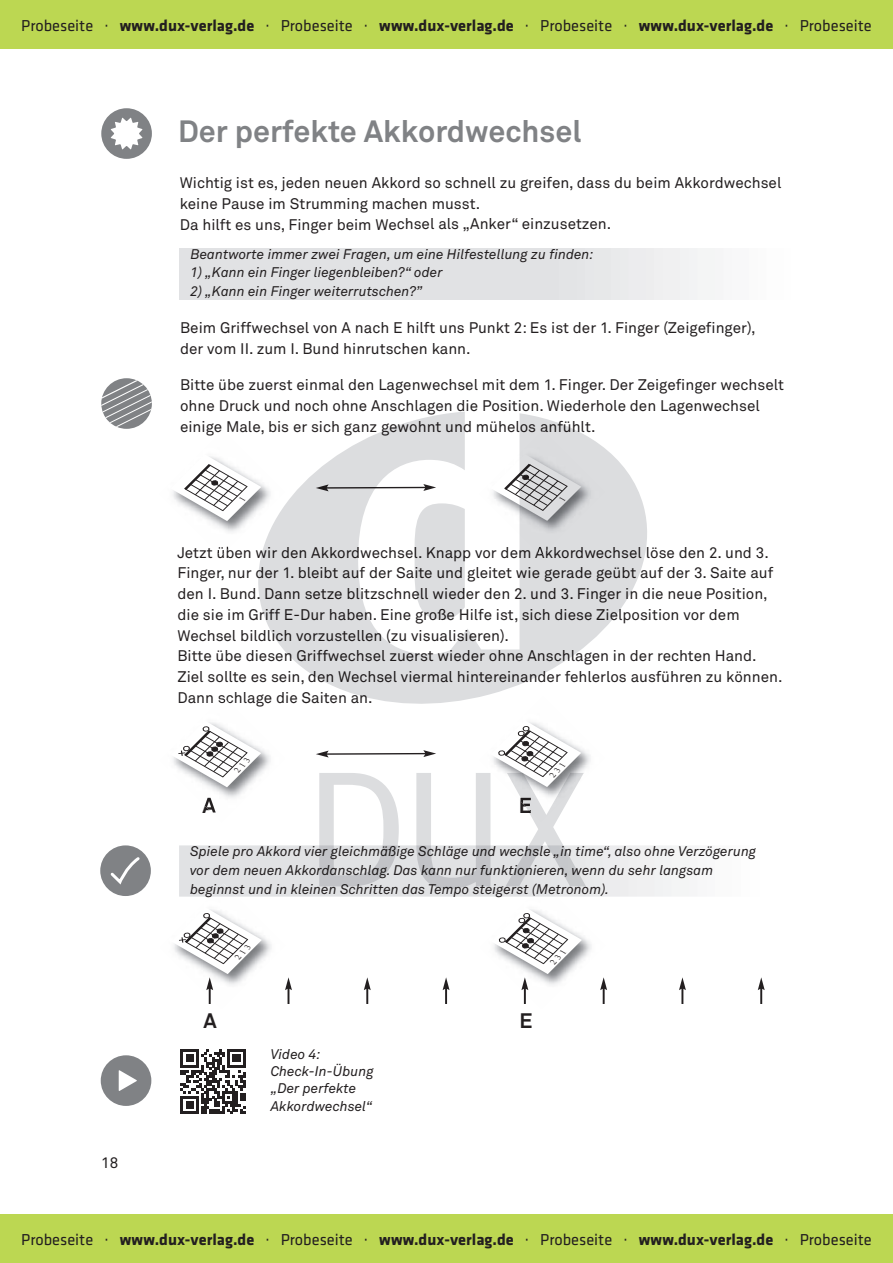
<style>
.page{position:relative;width:893px;height:1263px;background:#fff}
.page>*{position:absolute;margin:0;border:0;box-sizing:border-box;transform-origin:0 0}
.t1{font:700 30.45px "Akkurat Pro";color:#808285}
.t2{font:700 20.7px "Akkurat Pro";color:#231f20}
.t3{font:700 16.35px "Klavika";color:#231f20}
.t4{font:15.15px/20.7px "Akkurat Pro";color:#231f20}
.t5{font:italic 13.8px/17.2px "Akkurat Pro";color:#231f20}
.s1{font-weight:400}
</style>
<div class="page">
<svg style="left:258px;top:412px;width:389px;height:292px;fill:#dcdddf"></svg>
<div style="left:0;top:0;width:893px;height:49px;background:#bcd752"></div>
<div style="left:0;top:1214px;width:893px;height:49px;background:#bcd752"></div>
<svg style="left:101px;top:378px;width:51px;height:51px"></svg>
<svg style="left:101px;top:108px;width:51px;height:51px"></svg>
<svg style="left:100px;top:845px;width:51px;height:51px"></svg>
<img style="left:210px;top:431px;width:75px;height:125px">
<svg style="left:218px;top:547px;width:10px;height:7px"></svg>
<img style="left:479px;top:430px;width:126px;height:126px">
<svg style="left:537px;top:547px;width:11px;height:8px"></svg>
<hr style="left:326px;top:487px;width:100px;height:2px;background:#231f20">
<svg style="left:316px;top:484px;width:13px;height:7px"></svg>
<svg style="left:423px;top:484px;width:13px;height:7px"></svg>
<img style="left:204px;top:697px;width:81px;height:116px">
<svg style="left:219px;top:698px;width:10px;height:5px"></svg>
<img style="left:205px;top:798px;width:11px;height:14px">
<img style="left:479px;top:696px;width:126px;height:72px">
<img style="left:262px;top:937px;width:9px;height:23px">
<img style="left:582px;top:937px;width:9px;height:23px">
<svg style="left:285px;top:977px;width:7px;height:27px"></svg>
<svg style="left:364px;top:977px;width:7px;height:27px"></svg>
<svg style="left:443px;top:977px;width:7px;height:27px"></svg>
<svg style="left:758px;top:977px;width:7px;height:27px"></svg>
<svg style="left:600px;top:977px;width:7px;height:27px"></svg>
<svg style="left:679px;top:977px;width:7px;height:27px"></svg>
<svg style="left:101px;top:1055px;width:50px;height:51px"></svg>
<svg style="left:180px;top:1049px;width:66px;height:65px"></svg>
<svg style="left:173px;top:454px;width:88px;height:67px"></svg>
<svg style="left:491px;top:454px;width:90px;height:67px"></svg>
<svg style="left:173px;top:720px;width:88px;height:67px"></svg>
<svg style="left:316px;top:720px;width:270px;height:169px"></svg>
<svg style="left:174px;top:909px;width:88px;height:95px"></svg>
<svg style="left:494px;top:909px;width:88px;height:95px"></svg>
<p class="t3" style="left:21px;top:16px;width:852px"><span class="s1">Probeseite ·</span> www.dux-verlag.de <span class="s1">· Probeseite ·</span> www.dux-verlag.de <span class="s1">· Probeseite ·</span> www.dux-verlag.de <span class="s1">· Probeseite</span></p>
<h1 class="t1" style="left:178px;top:112px;width:405px">Der perfekte Akkordwechsel</h1>
<p class="t4" style="left:180px;top:173px;width:603px">Wichtig ist es, jeden neuen Akkord so schnell zu greifen, dass du beim Akkordwechsel keine Pause im Strumming machen musst.<br>Da hilft es uns, Finger beim Wechsel als „Anker“ einzusetzen.</p>
<p class="t5" style="left:191px;top:246px;width:405px">Beantworte immer zwei Fragen, um eine Hilfestellung zu finden:</p>
<p class="t5" style="left:191px;top:264px;width:254px">1) „Kann ein Finger liegenbleiben?“ oder</p>
<p class="t5" style="left:191px;top:283px;width:234px">2) „Kann ein Finger weiterrutschen?”</p>
<p class="t4" style="left:180px;top:318px;width:577px">Beim Griffwechsel von A nach E hilft uns Punkt 2: Es ist der 1. Finger (Zeigefinger), der vom II. zum I. Bund hinrutschen kann.</p>
<p class="t4" style="left:180px;top:375px;width:605px">Bitte übe zuerst einmal den Lagenwechsel mit dem 1. Finger. Der Zeigefinger wechselt ohne Druck und noch ohne Anschlagen die Position. Wiederhole den Lagenwechsel einige Male, bis er sich ganz gewohnt und mühelos anfühlt.</p>
<p class="t4" style="left:177px;top:542px;width:606px">Jetzt üben wir den Akkordwechsel. Knapp vor dem Akkordwechsel löse den 2. und 3.<br>Finger, nur der 1. bleibt auf der Saite und gleitet wie gerade geübt auf der 3. Saite auf den I. Bund. Dann setze blitzschnell wieder den 2. und 3. Finger in die neue Position, die sie im Griff E-Dur haben. Eine große Hilfe ist, sich diese Zielposition vor dem Wechsel bildlich vorzustellen (zu visualisieren).<br>Bitte übe diesen Griffwechsel zuerst wieder ohne Anschlagen in der rechten Hand.<br>Ziel sollte es sein, den Wechsel viermal hintereinander fehlerlos ausführen zu können.<br>Dann schlage die Saiten an.</p>
<h2 class="t2" style="left:203px;top:792px;width:15px">A</h2>
<h2 class="t2" style="left:519px;top:792px;width:15px">E</h2>
<p class="t5" style="left:190px;top:842px;width:568px;line-height:18.8px">Spiele pro Akkord vier gleichmäßige Schläge und wechsle „in time“, also ohne Verzögerung vor dem neuen Akkordanschlag. Das kann nur funktionieren, wenn du sehr langsam beginnst und in kleinen Schritten das Tempo steigerst (Metronom).</p>
<h2 class="t2" style="left:203px;top:1008px;width:15px">A</h2>
<h2 class="t2" style="left:520px;top:1008px;width:15px">E</h2>
<p class="t4" style="left:101px;top:1153px;width:19px">18</p>
<p class="t5" style="left:271px;top:1046px;width:104px">Video 4:<br>Check-In-Übung „Der perfekte<br>Akkordwechsel“</p>
<p class="t3" style="left:21px;top:1230px;width:852px"><span class="s1">Probeseite ·</span> www.dux-verlag.de <span class="s1">· Probeseite ·</span> www.dux-verlag.de <span class="s1">· Probeseite ·</span> www.dux-verlag.de <span class="s1">· Probeseite</span></p>
</div>
